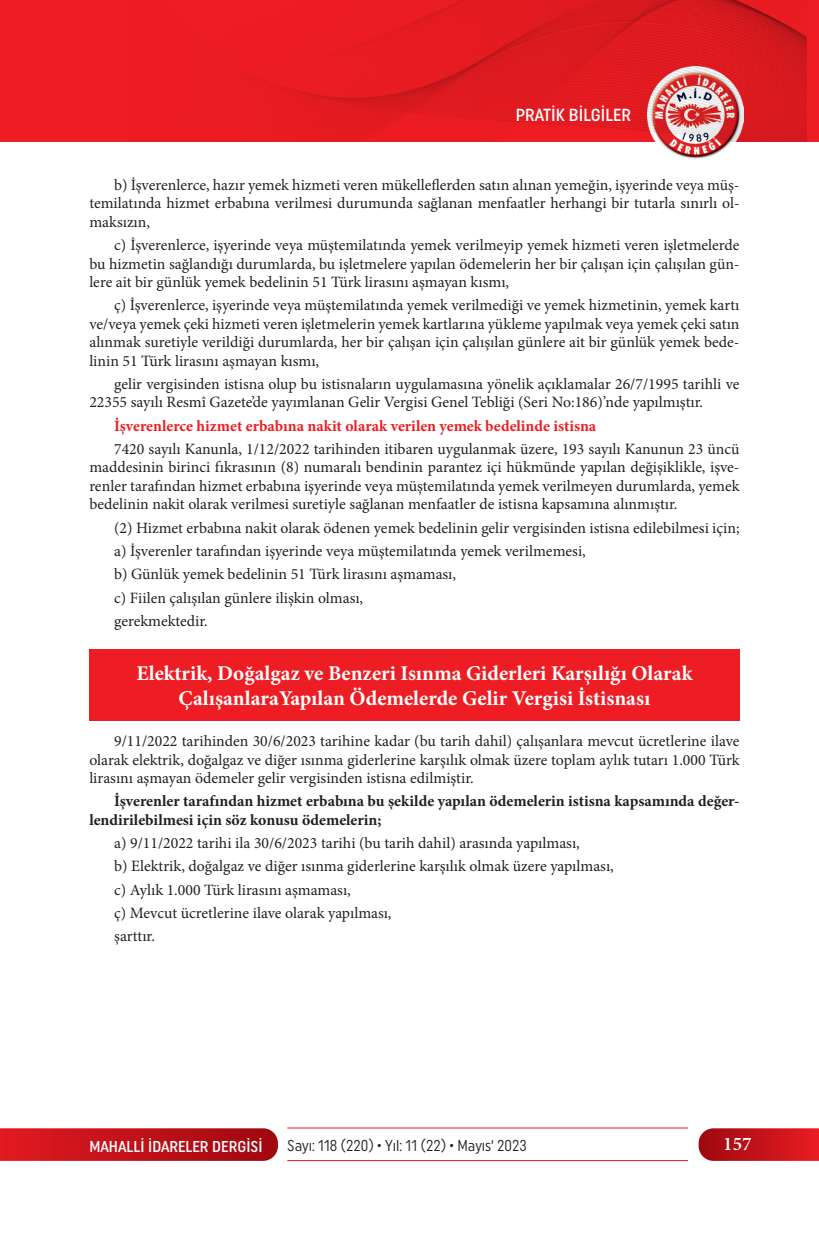
<style>
.page{position:relative;width:819px;height:1241px;background:#fff}
.page>*{position:absolute;margin:0;border:0;box-sizing:border-box;transform-origin:0 0}
.t1{font:700 21px/25.2px "Minion Pro";color:#fff;text-align:center}
.t2{font:600 19.25px "Minion Pro";color:#fff}
.t3{font:500 17.5px "Uniform Condensed";color:#fff}
.t4{font:15.75px/18.4px "Minion Pro";color:#231f20;text-align:justify}
.t5{font:700 15.75px/18.4px "Minion Pro";color:#231f20}
.t6{font:700 15.75px "Minion Pro";color:#ee1d23}
.t7{font:15.75px "Uniform Condensed";color:#231f20;scale:.95 1}
.t8{font:500 15.75px "Uniform Condensed";color:#fff}
</style>
<div class="page">
<svg style="left:0;top:1128px;width:278px;height:32px;background:#c1151c"></svg>
<svg style="left:698px;top:1128px;width:121px;height:32px;background:#c61a22"></svg>
<hr style="left:287px;top:1127px;width:401px;height:1px;background:#ee1d23">
<hr style="left:287px;top:1159px;width:401px;height:1px;background:#ee1d23">
<div style="left:0;top:0;width:819px;height:141px;background:#ee1d23"></div>
<img style="left:647px;top:141px;width:96px;height:18px">
<img style="left:256px;top:0;width:550px;height:141px">
<div style="left:89px;top:649px;width:650px;height:71px;background:#ee1d23"></div>
<p class="t3" style="left:516px;top:105px;width:117px">PRATİK BİLGİLER</p>
<p class="t4" style="left:89px;top:176px;width:651px;text-indent:25px">b) İşverenlerce, hazır yemek hizmeti veren mükelleflerden satın alınan yemeğin, işyerinde veya müş&shy;temilatında hizmet erbabına verilmesi durumunda sağlanan menfaatler herhangi bir tutarla sınırlı ol&shy;maksızın,</p>
<p class="t4" style="left:89px;top:236px;width:651px;text-indent:25px">c) İşverenlerce, işyerinde veya müştemilatında yemek verilmeyip yemek hizmeti veren işletmelerde bu hizmetin sağlandığı durumlarda, bu işletmelere yapılan ödemelerin her bir çalışan için çalışılan gün&shy;lere ait bir günlük yemek bedelinin 51 Türk lirasını aşmayan kısmı,</p>
<p class="t4" style="left:89px;top:296px;width:651px;text-indent:25px">ç) İşverenlerce, işyerinde veya müştemilatında yemek verilmediği ve yemek hizmetinin, yemek kartı ve/veya yemek çeki hizmeti veren işletmelerin yemek kartlarına yükleme yapılmak veya yemek çeki satın alınmak suretiyle verildiği durumlarda, her bir çalışan için çalışılan günlere ait bir günlük yemek bede&shy;linin 51 Türk lirasını aşmayan kısmı,</p>
<p class="t4" style="left:89px;top:374px;width:651px;text-indent:25px">gelir vergisinden istisna olup bu istisnaların uygulamasına yönelik açıklamalar 26/7/1995 tarihli ve<br>22355 sayılı Resmî Gazete’de yayımlanan Gelir Vergisi Genel Tebliği (Seri No:186)’nde yapılmıştır.</p>
<p class="t6" style="left:114px;top:414px;width:483px">İşverenlerce hizmet erbabına nakit olarak verilen yemek bedelinde istisna</p>
<p class="t4" style="left:89px;top:440px;width:651px;text-indent:25px">7420 sayılı Kanunla, 1/12/2022 tarihinden itibaren uygulanmak üzere, 193 sayılı Kanunun 23 üncü maddesinin birinci fıkrasının (8) numaralı bendinin parantez içi hükmünde yapılan değişiklikle, işve&shy;renler tarafından hizmet erbabına işyerinde veya müştemilatında yemek verilmeyen durumlarda, yemek bedelinin nakit olarak verilmesi suretiyle sağlanan menfaatler de istisna kapsamına alınmıştır.</p>
<p class="t4" style="left:114px;top:516px;width:627px;line-height:23.3px;text-align:left">(2) Hizmet erbabına nakit olarak ödenen yemek bedelinin gelir vergisinden istisna edilebilmesi için; a) İşverenler tarafından işyerinde veya müştemilatında yemek verilmemesi,<br>b) Günlük yemek bedelinin 51 Türk lirasını aşmaması,<br>c) Fiilen çalışılan günlere ilişkin olması,<br>gerekmektedir.</p>
<h1 class="t1" style="left:136px;top:660px;width:557px">Elektrik, Doğalgaz ve Benzeri Isınma Giderleri Karşılığı Olarak<br>ÇalışanlaraYapılan Ödemelerde Gelir Vergisi İstisnası</h1>
<p class="t4" style="left:89px;top:731px;width:651px;text-indent:25px">9/11/2022 tarihinden 30/6/2023 tarihine kadar (bu tarih dahil) çalışanlara mevcut ücretlerine ilave olarak elektrik, doğalgaz ve diğer ısınma giderlerine karşılık olmak üzere toplam aylık tutarı 1.000 Türk lirasını aşmayan ödemeler gelir vergisinden istisna edilmiştir.</p>
<p class="t5" style="left:89px;top:791px;width:651px;text-indent:25px">İşverenler tarafından hizmet erbabına bu şekilde yapılan ödemelerin istisna kapsamında değer&shy;lendirilebilmesi için söz konusu ödemelerin;</p>
<p class="t4" style="left:114px;top:831px;width:501px;line-height:23.3px;text-align:left">a) 9/11/2022 tarihi ila 30/6/2023 tarihi (bu tarih dahil) arasında yapılması,<br>b) Elektrik, doğalgaz ve diğer ısınma giderlerine karşılık olmak üzere yapılması, c) Aylık 1.000 Türk lirasını aşmaması,<br>ç) Mevcut ücretlerine ilave olarak yapılması,<br>şarttır.</p>
<p class="t8" style="left:89px;top:1136px;width:175px">MAHALLİ İDARELER DERGİSİ</p>
<p class="t7" style="left:287px;top:1136px;width:253px">Sayı: 118 (220) • Yıl: 11 (22) • Mayıs‘ 2023</p>
<p class="t2" style="left:723px;top:1130px;width:30px">157</p>
</div>
